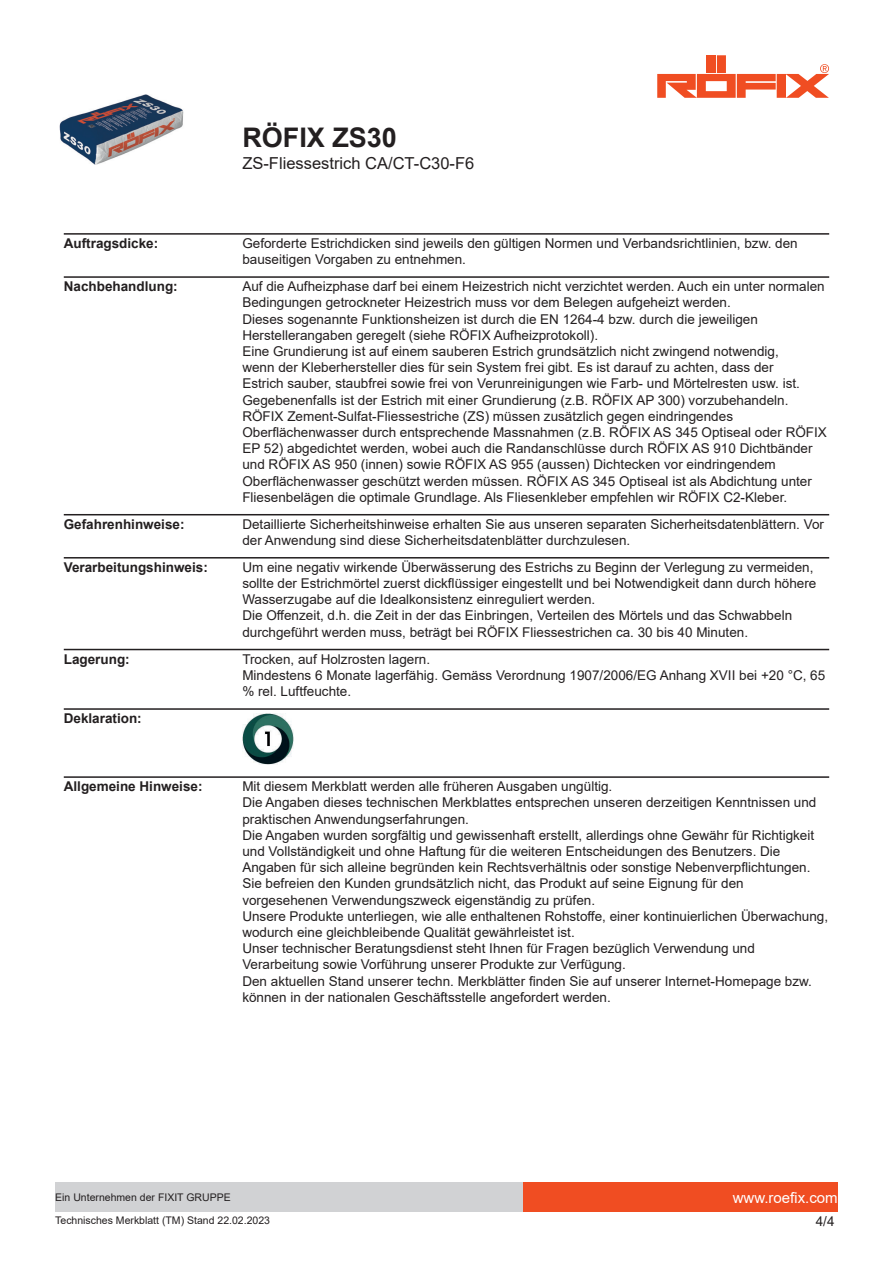
<style>
.page{position:relative;width:893px;height:1263px;background:#fff}
.page>*{position:absolute;margin:0;border:0;box-sizing:border-box;transform-origin:0 0}
.t1{font:700 27px "Arial";color:#231f20}
.t2{font:16.5px "Arial";color:#231f20}
.t3{font:15px "Arial";color:#fff}
.t4{font:13.5px/16.2px "Arial";color:#231f20}
.t5{font:700 13.5px "Arial";color:#231f20}
.t6{font:10.5px "Arial";color:#231f20}
</style>
<div class="page">
<img style="left:59px;top:95px;width:125px;height:70px">
<div style="left:717px;top:55px;width:9px;height:18px;background:#f04d22"></div>
<div style="left:707px;top:55px;width:9px;height:18px;background:#f04d22"></div>
<svg style="left:657px;top:64px;width:172px;height:34px"></svg>
<div style="left:523px;top:1182px;width:315px;height:30px;background:#f04d22"></div>
<div style="left:55px;top:1182px;width:468px;height:30px;background:#d1d2d4"></div>
<hr style="left:64px;top:233px;width:765px;height:2px;background:#231f20">
<hr style="left:64px;top:276px;width:765px;height:2px;background:#231f20">
<hr style="left:64px;top:514px;width:765px;height:1px;background:#231f20">
<hr style="left:64px;top:557px;width:765px;height:1px;background:#231f20">
<hr style="left:64px;top:649px;width:765px;height:1px;background:#231f20">
<hr style="left:64px;top:708px;width:765px;height:2px;background:#231f20">
<img style="left:242px;top:713px;width:51px;height:51px">
<hr style="left:64px;top:776px;width:765px;height:2px;background:#231f20">
<h1 class="t1" style="left:242px;top:119px;width:156px">RÖFIX ZS30</h1>
<p class="t2" style="left:242px;top:152px;width:233px">ZS-Fliessestrich CA/CT-C30-F6</p>
<p class="t5" style="left:64px;top:234px;width:96px">Auftragsdicke:</p>
<p class="t4" style="left:242px;top:235px;width:557px">Geforderte Estrichdicken sind jeweils den gültigen Normen und Verbandsrichtlinien, bzw. den bauseitigen Vorgaben zu entnehmen.</p>
<p class="t5" style="left:64px;top:277px;width:116px">Nachbehandlung:</p>
<p class="t4" style="left:242px;top:278px;width:586px">Auf die Aufheizphase darf bei einem Heizestrich nicht verzichtet werden. Auch ein unter normalen Bedingungen getrockneter Heizestrich muss vor dem Belegen aufgeheizt werden.<br>Dieses sogenannte Funktionsheizen ist durch die EN 1264-4 bzw. durch die jeweiligen Herstellerangaben geregelt (siehe RÖFIX Aufheizprotokoll).<br>Eine Grundierung ist auf einem sauberen Estrich grundsätzlich nicht zwingend notwendig,<br>wenn der Kleberhersteller dies für sein System frei gibt. Es ist darauf zu achten, dass der<br>Estrich sauber, staubfrei sowie frei von Verunreinigungen wie Farb- und Mörtelresten usw. ist.<br>Gegebenenfalls ist der Estrich mit einer Grundierung (z.B. RÖFIX AP 300) vorzubehandeln.<br>RÖFIX Zement-Sulfat-Fliessestriche (ZS) müssen zusätzlich gegen eindringendes Oberflächenwasser durch entsprechende Massnahmen (z.B. RÖFIX AS 345 Optiseal oder RÖFIX EP 52) abgedichtet werden, wobei auch die Randanschlüsse durch RÖFIX AS 910 Dichtbänder und RÖFIX AS 950 (innen) sowie RÖFIX AS 955 (aussen) Dichtecken vor eindringendem Oberflächenwasser geschützt werden müssen. RÖFIX AS 345 Optiseal ist als Abdichtung unter Fliesenbelägen die optimale Grundlage. Als Fliesenkleber empfehlen wir RÖFIX C2-Kleber.</p>
<p class="t5" style="left:64px;top:514px;width:122px">Gefahrenhinweise:</p>
<p class="t4" style="left:242px;top:516px;width:583px">Detaillierte Sicherheitshinweise erhalten Sie aus unseren separaten Sicherheitsdatenblättern. Vor der Anwendung sind diese Sicherheitsdatenblätter durchzulesen.</p>
<p class="t5" style="left:64px;top:558px;width:146px">Verarbeitungshinweis:</p>
<p class="t4" style="left:242px;top:559px;width:575px">Um eine negativ wirkende Überwässerung des Estrichs zu Beginn der Verlegung zu vermeiden, sollte der Estrichmörtel zuerst dickflüssiger eingestellt und bei Notwendigkeit dann durch höhere Wasserzugabe auf die Idealkonsistenz einreguliert werden.<br>Die Offenzeit, d.h. die Zeit in der das Einbringen, Verteilen des Mörtels und das Schwabbeln durchgeführt werden muss, beträgt bei RÖFIX Fliessestrichen ca. 30 bis 40 Minuten.</p>
<p class="t5" style="left:64px;top:649px;width:68px">Lagerung:</p>
<p class="t4" style="left:242px;top:651px;width:584px">Trocken, auf Holzrosten lagern.<br>Mindestens 6 Monate lagerfähig. Gemäss Verordnung 1907/2006/EG Anhang XVII bei +20 °C, 65 % rel. Luftfeuchte.</p>
<p class="t5" style="left:64px;top:709px;width:80px">Deklaration:</p>
<p class="t5" style="left:64px;top:777px;width:140px">Allgemeine Hinweise:</p>
<p class="t4" style="left:242px;top:778px;width:587px">Mit diesem Merkblatt werden alle früheren Ausgaben ungültig.<br>Die Angaben dieses technischen Merkblattes entsprechen unseren derzeitigen Kenntnissen und praktischen Anwendungserfahrungen.<br>Die Angaben wurden sorgfältig und gewissenhaft erstellt, allerdings ohne Gewähr für Richtigkeit und Vollständigkeit und ohne Haftung für die weiteren Entscheidungen des Benutzers. Die Angaben für sich alleine begründen kein Rechtsverhältnis oder sonstige Nebenverpflichtungen.<br>Sie befreien den Kunden grundsätzlich nicht, das Produkt auf seine Eignung für den vorgesehenen Verwendungszweck eigenständig zu prüfen.<br>Unsere Produkte unterliegen, wie alle enthaltenen Rohstoffe, einer kontinuierlichen Überwachung, wodurch eine gleichbleibende Qualität gewährleistet ist.<br>Unser technischer Beratungsdienst steht Ihnen für Fragen bezüglich Verwendung und Verarbeitung sowie Vorführung unserer Produkte zur Verfügung.<br>Den aktuellen Stand unserer techn. Merkblätter finden Sie auf unserer Internet-Homepage bzw. können in der nationalen Geschäftsstelle angefordert werden.</p>
<p class="t6" style="left:55px;top:1190px;width:177px">Ein Unternehmen der FIXIT GRUPPE</p>
<p class="t3" style="left:733px;top:1187px;width:107px">www.roefix.com</p>
<p class="t6" style="left:55px;top:1213px;width:216px">Technisches Merkblatt (TM) Stand 22.02.2023</p>
<p class="t4" style="left:816px;top:1213px;width:20px">4/4</p>
</div>
